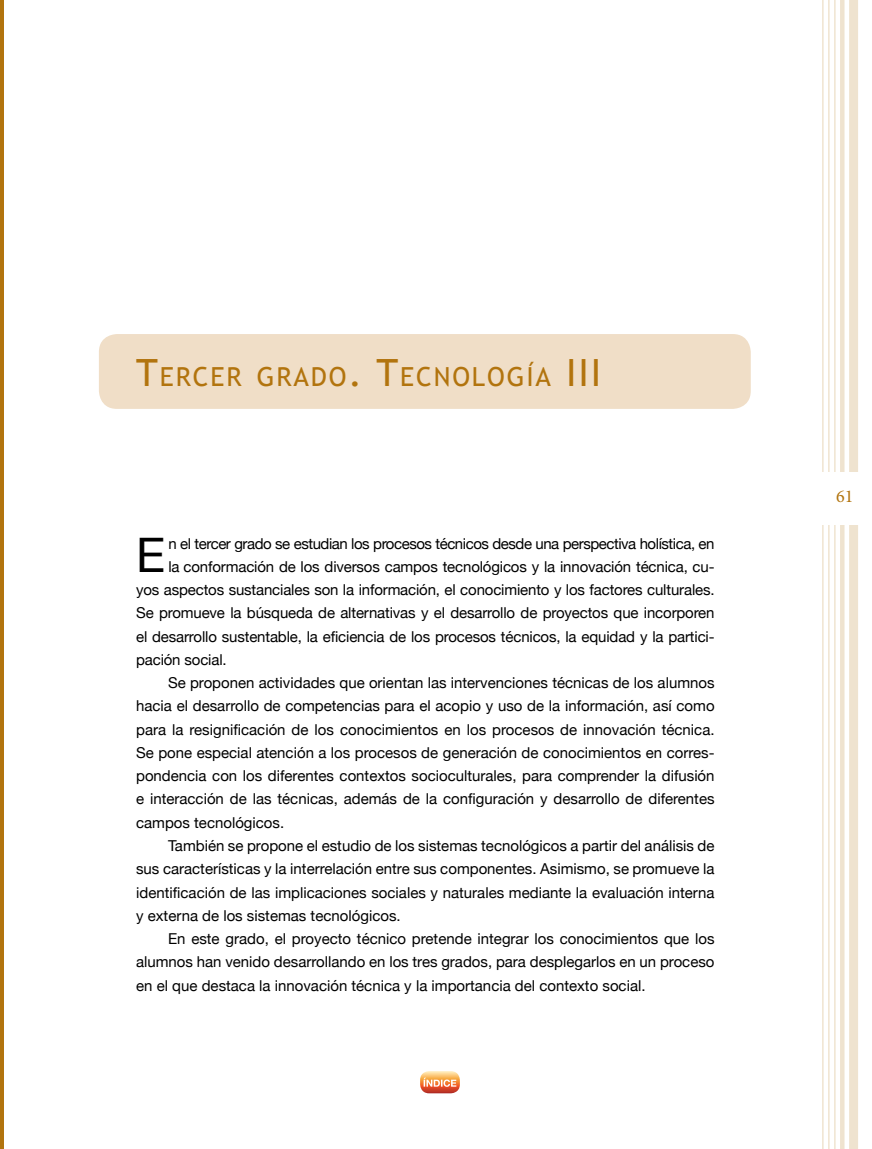
<style>
.page{position:relative;width:872px;height:1149px;background:#fff}
.page>*{position:absolute;margin:0;border:0;box-sizing:border-box;transform-origin:0 0}
.t1{font:47.55px "Helvetica Neue";color:#000}
.t2{font:26.25px "Trebuchet MS";letter-spacing:.07em;color:#b2740e}
.t3{font:18px "Minion Pro";color:#b2740e}
.t4{font:15px "Helvetica Neue";color:#000}
.t5{font:15px "Helvetica Neue";letter-spacing:-.03em;color:#000}
.s1{font-size:37.5px}
</style>
<div class="page">
<div style="left:849px;top:0;width:9px;height:1148px;background:#efe3cf"></div>
<hr style="left:840px;top:0;width:4px;height:1148px;background:#efe3cf">
<hr style="left:834px;top:0;width:1px;height:1148px;background:#b2740e">
<hr style="left:828px;top:0;width:1px;height:1148px;background:#b2740e">
<hr style="left:822px;top:0;width:1px;height:1148px;background:#b2740e">
<div style="left:815px;top:472px;width:57px;height:52px;background:#fff"></div>
<div style="left:99px;top:334px;width:651px;height:75px;background:#f0dec7;border-radius:18px"></div>
<svg style="left:420px;top:1071px;width:40px;height:21px"></svg>
<hr style="left:0;top:0;width:3px;height:1148px;background:#b2740e">
<h2 class="t2" style="left:136px;top:361px;width:441px"><span class="s1">T</span>ERCER GRADO<span class="s1">. T</span>ECNOLOGÍA <span class="s1">III</span></h2>
<h1 class="t1" style="left:136px;top:526px;width:31px">E</h1>
<p class="t5" style="left:168px;top:534px;width:547px">n el tercer grado se estudian los procesos técnicos desde una perspectiva holística, en</p>
<p class="t4" style="left:168px;top:557px;width:547px">la conformación de los diversos campos tecnológicos y la innovación técnica, cu-</p>
<p class="t4" style="left:136px;top:580px;width:580px">yos aspectos sustanciales son la información, el conocimiento y los factores culturales.</p>
<p class="t4" style="left:136px;top:604px;width:580px">Se promueve la búsqueda de alternativas y el desarrollo de proyectos que incorporen</p>
<p class="t4" style="left:136px;top:627px;width:580px">el desarrollo sustentable, la eficiencia de los procesos técnicos, la equidad y la partici-</p>
<p class="t4" style="left:136px;top:650px;width:92px">pación social.</p>
<p class="t4" style="left:168px;top:673px;width:548px">Se proponen actividades que orientan las intervenciones técnicas de los alumnos</p>
<p class="t4" style="left:136px;top:697px;width:580px">hacia el desarrollo de competencias para el acopio y uso de la información, así como</p>
<p class="t4" style="left:136px;top:720px;width:580px">para la resignificación de los conocimientos en los procesos de innovación técnica.</p>
<p class="t4" style="left:136px;top:743px;width:580px">Se pone especial atención a los procesos de generación de conocimientos en corres-</p>
<p class="t4" style="left:136px;top:766px;width:580px">pondencia con los diferentes contextos socioculturales, para comprender la difusión</p>
<p class="t4" style="left:136px;top:790px;width:580px">e interacción de las técnicas, además de la configuración y desarrollo de diferentes</p>
<p class="t4" style="left:136px;top:813px;width:150px">campos tecnológicos.</p>
<p class="t4" style="left:168px;top:836px;width:548px">También se propone el estudio de los sistemas tecnológicos a partir del análisis de</p>
<p class="t4" style="left:136px;top:859px;width:580px">sus características y la interrelación entre sus componentes. Asimismo, se promueve la</p>
<p class="t4" style="left:136px;top:883px;width:580px">identificación de las implicaciones sociales y naturales mediante la evaluación interna</p>
<p class="t4" style="left:136px;top:906px;width:266px">y externa de los sistemas tecnológicos.</p>
<p class="t4" style="left:168px;top:929px;width:548px">En este grado, el proyecto técnico pretende integrar los conocimientos que los</p>
<p class="t4" style="left:136px;top:952px;width:580px">alumnos han venido desarrollando en los tres grados, para desplegarlos en un proceso</p>
<p class="t4" style="left:136px;top:976px;width:511px">en el que destaca la innovación técnica y la importancia del contexto social.</p>
<p class="t3" style="left:836px;top:484px;width:19px">61</p>
</div>
